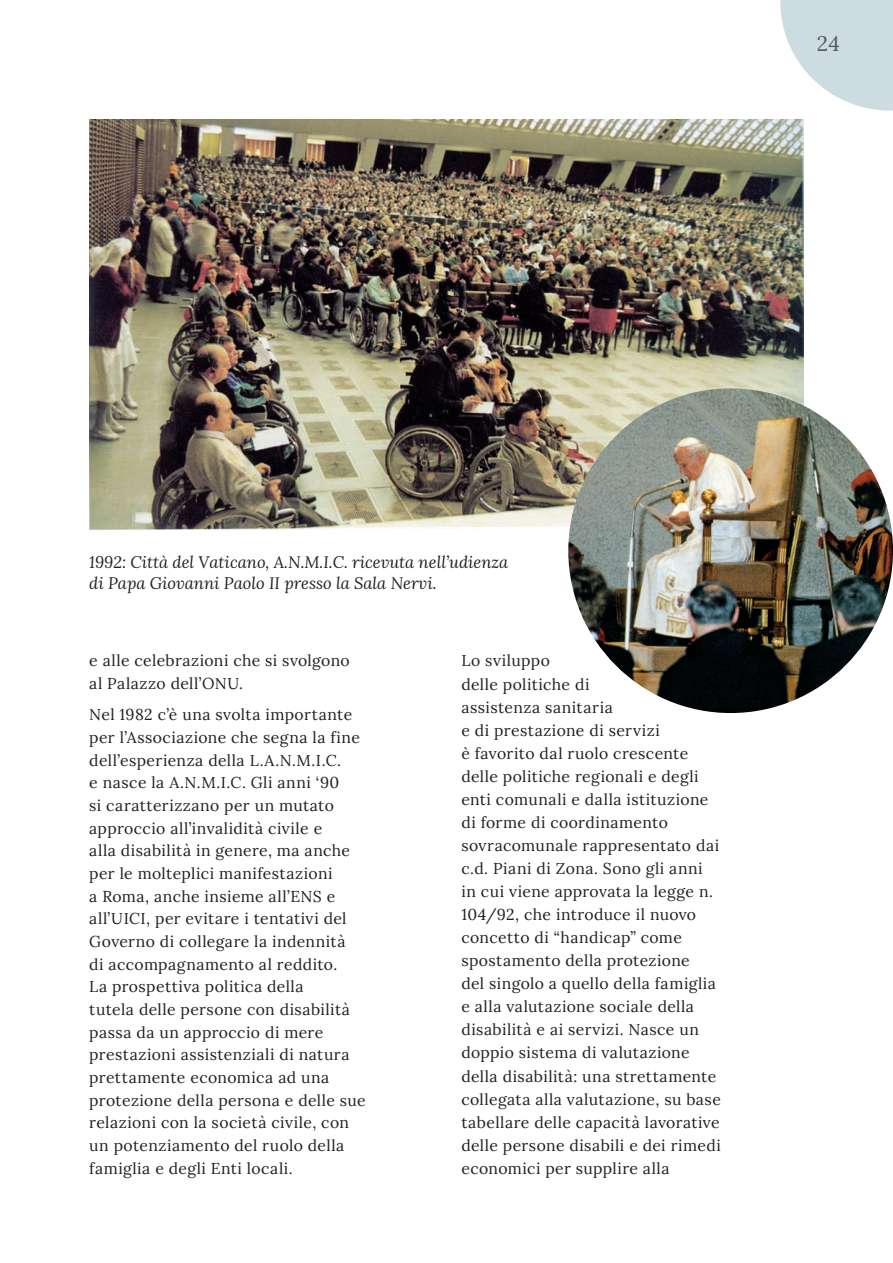
<style>
.page{position:relative;width:893px;height:1263px;background:#fff}
.page>*{position:absolute;margin:0;border:0;box-sizing:border-box;transform-origin:0 0}
.t1{font:21px "Lora";color:#545c69}
.t2{font:italic 16.5px/21px "Lora";color:#231f20}
.t3{font:15.75px/23.1px "Lora";letter-spacing:.025em;color:#231f20}
</style>
<div class="page">
<svg style="left:780px;top:0;width:113px;height:111px"></svg>
<img style="left:89px;top:119px;width:715px;height:410px">
<img style="left:568px;top:388px;width:325px;height:325px;border-radius:162px">
<h1 class="t1" style="left:817px;top:27px;width:24px">24</h1>
<p class="t2" style="left:89px;top:551px;width:421px">1992: Città del Vaticano, A.N.M.I.C. ricevuta nell’udienza di Papa Giovanni Paolo II presso la Sala Nervi.</p>
<p class="t3" style="left:89px;top:648px;width:262px;line-height:22.6px">e alle celebrazioni che si svolgono al Palazzo dell’ONU.</p>
<p class="t3" style="left:89px;top:702px;width:278px;line-height:22.6px">Nel 1982 c’è una svolta importante per l’Associazione che segna la fine dell’esperienza della L.A.N.M.I.C.<br>e nasce la A.N.M.I.C. Gli anni ‘90<br>si caratterizzano per un mutato approccio all’invalidità civile e<br>alla disabilità in genere, ma anche per le molteplici manifestazioni<br>a Roma, anche insieme all’ENS e all’UICI, per evitare i tentativi del Governo di collegare la indennità<br>di accompagnamento al reddito.<br>La prospettiva politica della<br>tutela delle persone con disabilità passa da un approccio di mere prestazioni assistenziali di natura prettamente economica ad una protezione della persona e delle sue relazioni con la società civile, con un potenziamento del ruolo della famiglia e degli Enti locali.</p>
<p class="t3" style="left:461px;top:648px;width:261px">Lo sviluppo<br>delle politiche di<br>assistenza sanitaria<br>e di prestazione di servizi<br>è favorito dal ruolo crescente delle politiche regionali e degli enti comunali e dalla istituzione di forme di coordinamento sovracomunale rappresentato dai c.d. Piani di Zona. Sono gli anni in cui viene approvata la legge n.<br>104/92, che introduce il nuovo concetto di “handicap” come spostamento della protezione<br>del singolo a quello della famiglia e alla valutazione sociale della disabilità e ai servizi. Nasce un doppio sistema di valutazione della disabilità: una strettamente collegata alla valutazione, su base tabellare delle capacità lavorative delle persone disabili e dei rimedi economici per supplire alla</p>
</div>
